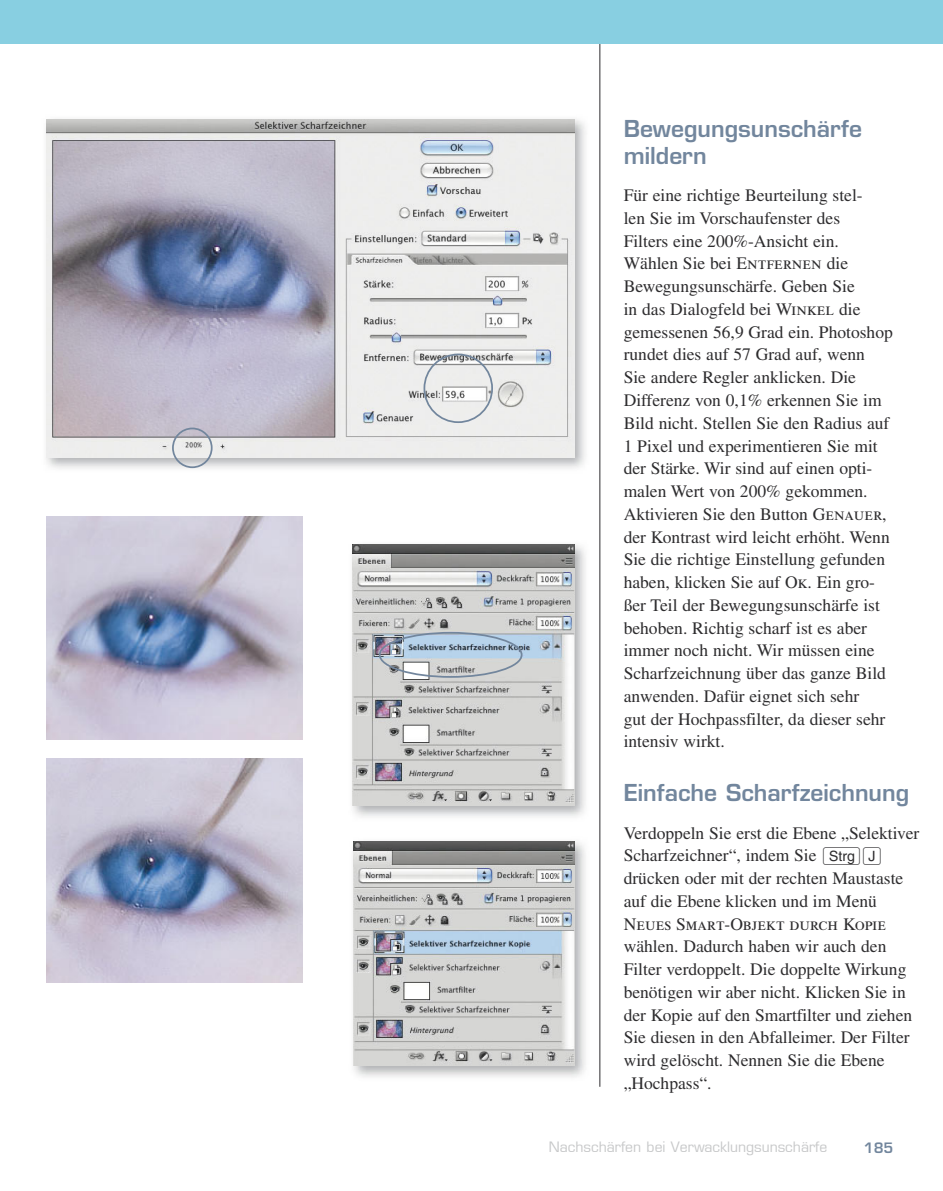
<style>
.page{position:relative;width:943px;height:1191px;background:#fff}
.page>*{position:absolute;margin:0;border:0;box-sizing:border-box;transform-origin:0 0}
.t1{font:600 22.75px/26.2px "Eurostile LT";color:#72869d}
.t2{font:17.5px/22.8px "Times";color:#2d2c2e}
.t3{font:17.5px "Times Roman SC";color:#2d2c2e}
.t4{font:14px "Eurostile";color:#c7c8c9}
.t5{font:600 14px "Eurostile LT";color:#72869d}
.s1{font-family:"Times Roman SC"}
.s2{font-family:"Keyboard Full Normal"}
</style>
<div class="page">
<hr style="left:599px;top:36px;width:1px;height:1050px;background:#2d2c2e">
<div style="left:0;top:0;width:943px;height:43px;background:#88cfe1"></div>
<img style="left:46px;top:119px;width:540px;height:350px">
<img style="left:46px;top:119px;width:528px;height:338px">
<div style="left:423px;top:353px;width:70px;height:70px;border:2px solid #72869d;border-radius:50%"></div>
<div style="left:172px;top:427px;width:40px;height:41px;border:2px solid #72869d;border-radius:50%"></div>
<img style="left:353px;top:544px;width:233px;height:273px">
<img style="left:352px;top:544px;width:222px;height:262px">
<img style="left:353px;top:841px;width:233px;height:236px">
<img style="left:353px;top:841px;width:221px;height:224px">
<div style="left:379px;top:632px;width:143px;height:46px;border:2px solid #72869d;border-radius:50%"></div>
<img style="left:46px;top:758px;width:257px;height:224px">
<img style="left:46px;top:516px;width:257px;height:224px">
<h1 class="t1" style="left:623px;top:116px;width:240px">Bewegungsunschärfe mildern</h1>
<p class="t2" style="left:623px;top:184px;width:271px">Für eine richtige Beurteilung stel-<br>len Sie im Vorschaufenster des<br>Fil ters eine 200%-Ansicht ein.<br>Wäh len Sie bei <span class="s1">Entfernen</span> die<br>Bewe gungsunschärfe. Geben Sie<br>in das Dialogfeld bei <span class="s1">Winkel</span> die gemessenen 56,9 Grad ein. Photoshop rundet dies auf 57 Grad auf, wenn<br>Sie andere Regler anklicken. Die Differenz von 0,1% erkennen Sie im Bild nicht. Stellen Sie den Radius auf 1 Pixel und experimentieren Sie mit der Stärke. Wir sind auf einen opti&shy;malen Wert von 200% gekommen.<br>Aktivieren Sie den Button <span class="s1">Genauer</span>, der Kontrast wird leicht erhöht. Wenn Sie die richtige Einstellung gefunden haben, klicken Sie auf <span class="s1">Ok</span>. Ein gro&shy;ßer Teil der Bewegungsunschärfe ist behoben. Richtig scharf ist es aber immer noch nicht. Wir müssen eine Scharfzeichnung über das ganze Bild anwenden. Dafür eignet sich sehr<br>gut der Hochpassfilter, da dieser sehr intensiv wirkt.</p>
<h1 class="t1" style="left:623px;top:779px;width:287px">Einfache Scharfzeichnung</h1>
<p class="t2" style="left:623px;top:821px;width:297px">Verdoppeln Sie erst die Ebene „Selektiver Scharfzeichner“, indem Sie <span class="s2">ŸJ </span>drücken oder mit der rechten Maustaste auf die Ebene klicken und im Menü</p>
<p class="t3" style="left:623px;top:914px;width:264px">Neues Smart-Objekt durch Kopie</p>
<p class="t2" style="left:623px;top:935px;width:290px">wählen. Dadurch haben wir auch den Filter verdoppelt. Die doppelte Wirkung benötigen wir aber nicht. Klicken Sie in der Kopie auf den Smartfilter und ziehen Sie diesen in den Abfalleimer. Der Filter wird gelöscht. Nennen Sie die Ebene „Hochpass“.</p>
<p class="t4" style="left:549px;top:1138px;width:280px">Nachschärfen bei Verwacklungsunschärfe</p>
<p class="t5" style="left:863px;top:1138px;width:31px">185</p>
</div>
